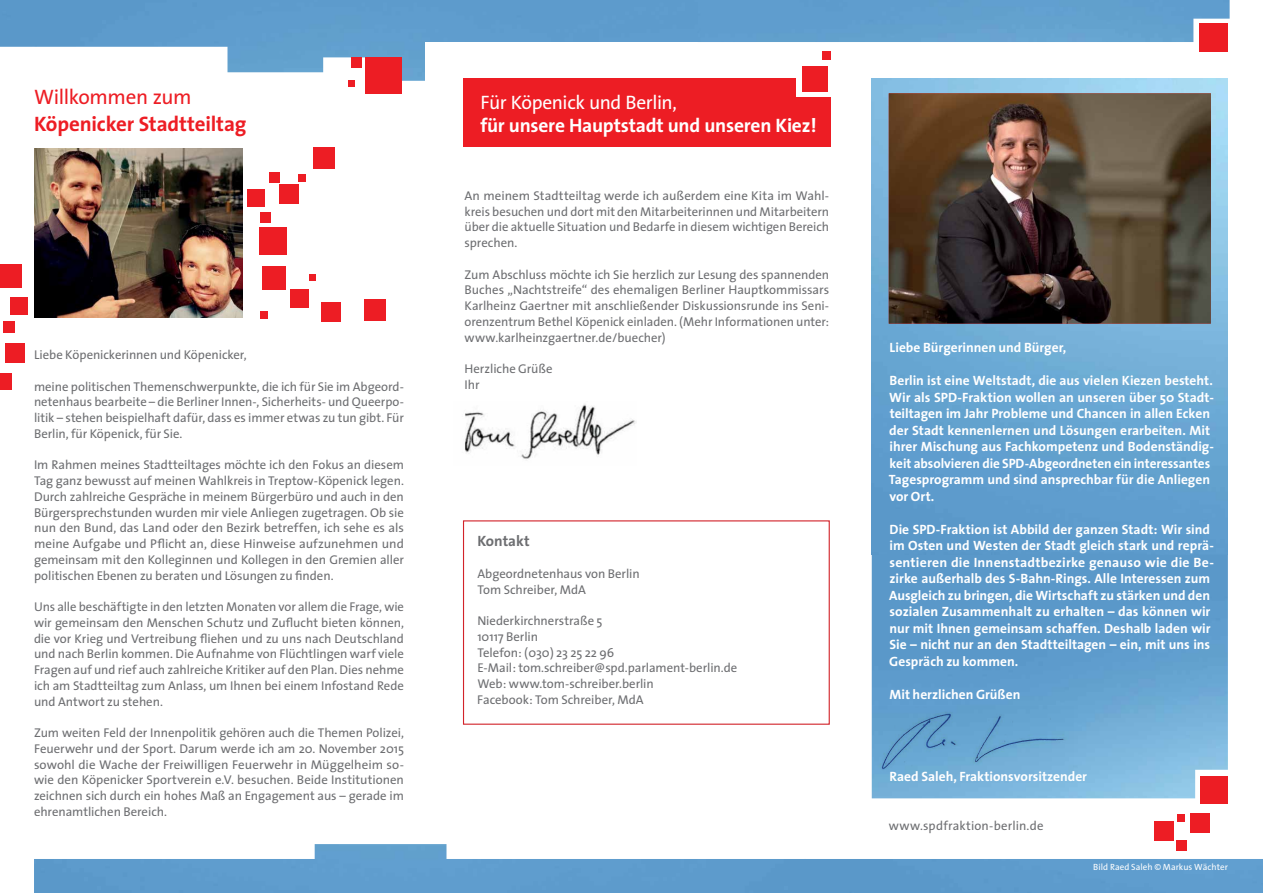
<style>
.page{position:relative;width:1263px;height:893px;background:#fff}
.page>*{position:absolute;margin:0;border:0;box-sizing:border-box;transform-origin:0 0}
.t1{font:700 21px "The Sans";letter-spacing:-.005em;color:#ed1d24}
.t2{font:21px "The Sans";letter-spacing:-.02em;color:#ed1d24}
.t3{font:700 19.5px "The Sans";letter-spacing:-.01em;color:#fff}
.t4{font:19.5px "The Sans";letter-spacing:-.025em;color:#fff}
.t5{font:700 15px "The Sans";letter-spacing:-.005em;color:#6d6e71}
.t6{font:700 13.5px/16.5px "The Sans";color:#fff}
.t7{font:12.75px/15.8px "The Sans";letter-spacing:-.005em;color:#6d6e71;text-align:justify}
.t8{font:12.75px "The Sans";letter-spacing:.015em;color:#6d6e71}
.t9{font:9px "The Sans";letter-spacing:.005em;color:#fff}
</style>
<div class="page">
<img style="left:0;top:0;width:698px;height:81px">
<div style="left:425px;top:42px;width:769px;height:138px;background:#fff"></div>
<div style="left:698px;top:0;width:531px;height:42px;background:#619fce"></div>
<img style="left:34px;top:844px;width:770px;height:49px">
<div style="left:804px;top:859px;width:459px;height:34px;background:#5d9bcc"></div>
<div style="left:1200px;top:776px;width:28px;height:27px;background:#ed1d24"></div>
<div style="left:1190px;top:813px;width:19px;height:20px;background:#ed1d24"></div>
<div style="left:1177px;top:814px;width:8px;height:8px;background:#ed1d24"></div>
<div style="left:1154px;top:821px;width:19px;height:19px;background:#ed1d24"></div>
<div style="left:1176px;top:841px;width:10px;height:10px;background:#ed1d24"></div>
<img style="left:872px;top:555px;width:356px;height:243px">
<img style="left:872px;top:79px;width:356px;height:476px">
<img style="left:889px;top:93px;width:322px;height:231px">
<img style="left:874px;top:707px;width:200px;height:70px">
<div style="left:1199px;top:23px;width:29px;height:29px;background:#ed1d24"></div>
<div style="left:365px;top:57px;width:37px;height:37px;background:#ed1d24"></div>
<div style="left:5px;top:343px;width:19px;height:19px;background:#ed1d24"></div>
<div style="left:10px;top:298px;width:17px;height:17px;background:#ed1d24"></div>
<div style="left:4px;top:322px;width:11px;height:11px;background:#ed1d24"></div>
<div style="left:0;top:373px;width:12px;height:16px;background:#ed1d24"></div>
<div style="left:0;top:265px;width:21px;height:23px;background:#ed1d24"></div>
<div style="left:352px;top:57px;width:10px;height:11px;background:#ed1d24"></div>
<div style="left:348px;top:80px;width:7px;height:7px;background:#ed1d24"></div>
<div style="left:364px;top:299px;width:22px;height:22px;background:#ed1d24"></div>
<div style="left:322px;top:302px;width:19px;height:19px;background:#ed1d24"></div>
<div style="left:290px;top:289px;width:18px;height:18px;background:#ed1d24"></div>
<div style="left:260px;top:311px;width:8px;height:8px;background:#ed1d24"></div>
<div style="left:298px;top:174px;width:8px;height:8px;background:#ed1d24"></div>
<div style="left:262px;top:266px;width:23px;height:23px;background:#ed1d24"></div>
<div style="left:259px;top:227px;width:28px;height:28px;background:#ed1d24"></div>
<div style="left:247px;top:189px;width:17px;height:17px;background:#ed1d24"></div>
<div style="left:260px;top:212px;width:11px;height:10px;background:#ed1d24"></div>
<div style="left:279px;top:185px;width:19px;height:19px;background:#ed1d24"></div>
<div style="left:309px;top:274px;width:7px;height:7px;background:#ed1d24"></div>
<div style="left:313px;top:147px;width:22px;height:22px;background:#ed1d24"></div>
<div style="left:269px;top:172px;width:10px;height:10px;background:#ed1d24"></div>
<img style="left:34px;top:149px;width:208px;height:168px">
<div style="left:463px;top:78px;width:368px;height:68px;background:#ed1d24"></div>
<div style="left:796px;top:72px;width:37px;height:25px;background:#fff"></div>
<div style="left:802px;top:66px;width:25px;height:26px;background:#ed1d24"></div>
<div style="left:822px;top:51px;width:9px;height:8px;background:#ed1d24"></div>
<img style="left:465px;top:404px;width:171px;height:56px">
<div style="left:463px;top:520px;width:367px;height:205px;border:1px solid #d2232a"></div>
<h1 class="t2" style="left:34px;top:79px;width:159px">Willkommen zum</h1>
<h1 class="t1" style="left:34px;top:106px;width:214px">Köpenicker Stadtteiltag</h1>
<p class="t7" style="left:34px;top:346px;width:214px">Liebe Köpenickerinnen und Köpenicker,</p>
<p class="t7" style="left:34px;top:378px;width:371px">meine politischen Themenschwerpunkte, die ich für Sie im Abgeord&shy;netenhaus bearbeite – die Berliner Innen-, Sicherheits- und Queerpo&shy;litik – stehen beispielhaft dafür, dass es immer etwas zu tun gibt. Für Berlin, für Köpenick, für Sie.</p>
<p class="t7" style="left:34px;top:457px;width:371px">Im Rahmen meines Stadtteiltages möchte ich den Fokus an diesem Tag ganz bewusst auf meinen Wahlkreis in Treptow-Köpenick legen.<br>Durch zahlreiche Gespräche in meinem Bürgerbüro und auch in den Bürgersprechstunden wurden mir viele Anliegen zugetragen. Ob sie nun den Bund, das Land oder den Bezirk betreffen, ich sehe es als meine Aufgabe und Pflicht an, diese Hinweise aufzunehmen und gemeinsam mit den Kolleginnen und Kollegen in den Gremien aller politischen Ebenen zu beraten und Lösungen zu finden.</p>
<p class="t7" style="left:34px;top:598px;width:371px">Uns alle beschäftigte in den letzten Monaten vor allem die Frage, wie wir gemeinsam den Menschen Schutz und Zuflucht bieten können, die vor Krieg und Vertreibung fliehen und zu uns nach Deutschland und nach Berlin kommen. Die Aufnahme von Flüchtlingen warf viele Fragen auf und rief auch zahlreiche Kritiker auf den Plan. Dies nehme ich am Stadtteiltag zum Anlass, um Ihnen bei einem Infostand Rede und Antwort zu stehen.</p>
<p class="t7" style="left:34px;top:724px;width:371px">Zum weiten Feld der Innenpolitik gehören auch die Themen Polizei, Feuerwehr und der Sport. Darum werde ich am 20. November 2015 sowohl die Wache der Freiwilligen Feuerwehr in Müggelheim so&shy;wie den Köpenicker Sportverein e.V. besuchen. Beide Institutionen zeichnen sich durch ein hohes Maß an Engagement aus – gerade im ehrenamtlichen Bereich.</p>
<h2 class="t4" style="left:480px;top:86px;width:198px">Für Köpenick und Berlin,</h2>
<h2 class="t3" style="left:480px;top:109px;width:338px">für unsere Hauptstadt und unseren Kiez!</h2>
<p class="t7" style="left:465px;top:187px;width:366px">An meinem Stadtteiltag werde ich außerdem eine Kita im Wahl&shy;kreis besuchen und dort mit den Mitarbeiterinnen und Mitarbeitern über die aktuelle Situation und Bedarfe in diesem wichtigen Bereich sprechen.</p>
<p class="t7" style="left:465px;top:266px;width:366px">Zum Abschluss möchte ich Sie herzlich zur Lesung des spannenden Buches „Nachtstreife“ des ehemaligen Berliner Hauptkommissars Karlheinz Gaertner mit anschließender Diskussionsrunde ins Seni&shy;orenzentrum Bethel Köpenick einladen. (Mehr Informationen unter: www.karlheinzgaertner.de/buecher)</p>
<p class="t7" style="left:465px;top:360px;width:90px">Herzliche Grüße<br>Ihr</p>
<p class="t5" style="left:477px;top:529px;width:54px">Kontakt</p>
<p class="t7" style="left:477px;top:565px;width:164px">Abgeordnetenhaus von Berlin<br>Tom Schreiber, MdA</p>
<p class="t7" style="left:477px;top:612px;width:261px;text-align:left">Niederkirchnerstraße 5<br>10117 Berlin<br>Telefon: (030) 23 25 22 96<br>E-Mail: tom.schreiber@spd.parlament-berlin.de<br>Web: www.tom-schreiber.berlin<br>Facebook: Tom Schreiber, MdA</p>
<p class="t6" style="left:890px;top:339px;width:178px">Liebe Bürgerinnen und Bürger,</p>
<p class="t6" style="left:889px;top:372px;width:326px">Berlin ist eine Weltstadt, die aus vielen Kiezen besteht.<br>Wir als SPD-Fraktion wollen an unseren über 50 Stadt&shy;teiltagen im Jahr Probleme und Chancen in allen Ecken der Stadt kennenlernen und Lösungen erarbeiten. Mit ihrer Mischung aus Fachkompetenz und Bodenständig&shy;keit absolvieren die SPD-Abgeordneten ein interessantes Tagesprogramm und sind ansprechbar für die Anliegen vor Ort.</p>
<p class="t6" style="left:889px;top:521px;width:326px">Die SPD-Fraktion ist Abbild der ganzen Stadt: Wir sind im Osten und Westen der Stadt gleich stark und reprä&shy;sentieren die Innenstadtbezirke genauso wie die Be&shy;zirke außerhalb des S-Bahn-Rings. Alle Interessen zum Ausgleich zu bringen, die Wirtschaft zu stärken und den sozialen Zusammenhalt zu erhalten – das können wir nur mit Ihnen gemeinsam schaffen. Deshalb laden wir Sie – nicht nur an den Stadtteiltagen – ein, mit uns ins Gespräch zu kommen.</p>
<p class="t6" style="left:889px;top:686px;width:132px">Mit herzlichen Grüßen</p>
<p class="t6" style="left:890px;top:768px;width:199px">Raed Saleh, Fraktionsvorsitzender</p>
<p class="t8" style="left:889px;top:815px;width:156px">www.spdfraktion-berlin.de</p>
<p class="t9" style="left:1093px;top:860px;width:136px">Bild Raed Saleh © Markus Wächter</p>
</div>
